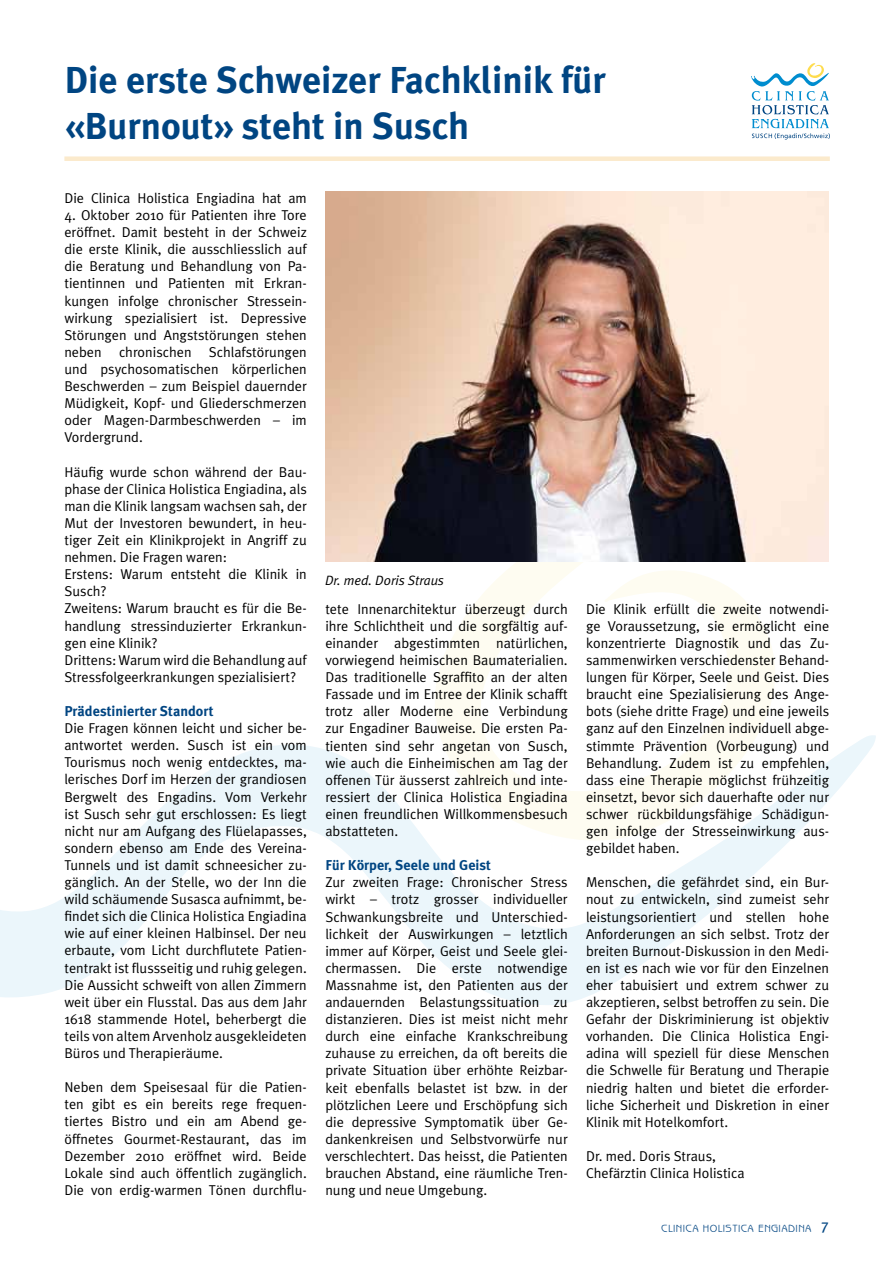
<style>
.page{position:relative;width:893px;height:1263px;background:#fff}
.page>*{position:absolute;margin:0;border:0;box-sizing:border-box;transform-origin:0 0}
.t1{font:700 37.5px/46.5px "Meta Plus";color:#004582}
.t2{font:14.25px/17.1px "Meta Plus Normal";color:#000;text-align:justify}
.t3{font:700 14.25px "Meta Plus";color:#004582}
.t4{font:italic 13.5px "Meta Plus Normal";color:#000}
.t5{font:10.5px "Benguiat Gothic LT";letter-spacing:.04em;color:#004582}
.s1{font-family:"Meta Plus";font-size:15px}
</style>
<div class="page">
<svg style="left:751px;top:63px;width:79px;height:76px"></svg>
<svg style="left:435px;top:562px;width:340px;height:172px"></svg>
<svg style="left:0;top:734px;width:876px;height:271px"></svg>
<img style="left:325px;top:192px;width:504px;height:370px">
<div style="left:64px;top:156px;width:766px;height:5px;background:#fbeacc"></div>
<h1 class="t1" style="left:64px;top:57px;width:543px">Die erste Schweizer Fachklinik für «Burnout» steht in Susch</h1>
<p class="t2" style="left:64px;top:189px;width:244px">Die Clinica Holistica Engiadina hat am</p>
<p class="t2" style="left:64px;top:206px;width:244px">4. Oktober 2010 für Patienten ihre Tore eröffnet. Damit besteht in der Schweiz die erste Klinik, die ausschliesslich auf die Beratung und Behandlung von Pa&shy;tientinnen und Patienten mit Erkran&shy;kungen infolge chronischer Stressein&shy;wirkung spezialisiert ist. Depressive Störungen und Angststörungen stehen neben chronischen Schlafstörungen und psychosomatischen körperlichen Beschwerden – zum Beispiel dauernder Müdigkeit, Kopf- und Gliederschmerzen oder Magen-Darmbeschwerden – im Vordergrund.</p>
<p class="t2" style="left:64px;top:463px;width:244px;text-align:left">Häufig wurde schon während der Bau&shy;phase der Clinica Holistica Engiadina, als man die Klinik langsam wachsen sah, der Mut der Investoren bewundert, in heu&shy;tiger Zeit ein Klinikprojekt in Angriff zu nehmen. Die Fragen waren:<br>Erstens: Warum entsteht die Klinik in Susch?<br>Zweitens: Warum braucht es für die Be&shy;handlung stressinduzierter Erkrankun&shy;gen eine Klinik?<br>Drittens: Warum wird die Behandlung auf Stressfolgeerkrankungen spezialisiert?</p>
<p class="t3" style="left:64px;top:703px;width:151px">Prädestinierter Standort</p>
<p class="t2" style="left:64px;top:719px;width:244px">Die Fragen können leicht und sicher be&shy;antwortet werden. Susch ist ein vom Tourismus noch wenig entdecktes, ma&shy;lerisches Dorf im Herzen der grandiosen Bergwelt des Engadins. Vom Verkehr ist Susch sehr gut erschlossen: Es liegt nicht nur am Aufgang des Flüelapasses, sondern ebenso am Ende des Vereina-Tunnels und ist damit schneesicher zu&shy;gänglich. An der Stelle, wo der Inn die wild schäumende Susasca aufnimmt, be&shy;findet sich die Clinica Holistica Engiadina wie auf einer kleinen Halbinsel. Der neu erbaute, vom Licht durchflutete Patien&shy;tentrakt ist flussseitig und ruhig gelegen.<br>Die Aussicht schweift von allen Zimmern weit über ein Flusstal. Das aus dem Jahr 1618 stammende Hotel, beherbergt die teils von altem Arvenholz ausgekleideten Büros und Therapieräume.</p>
<p class="t2" style="left:64px;top:1078px;width:244px">Neben dem Speisesaal für die Patien&shy;ten gibt es ein bereits rege frequen&shy;tiertes Bistro und ein am Abend ge&shy;öffnetes Gourmet-Restaurant, das im Dezember 2010 eröffnet wird. Beide Lokale sind auch öffentlich zugänglich.<br>Die von erdig-warmen Tönen durchflu-</p>
<p class="t4" style="left:325px;top:573px;width:120px">Dr. med. Doris Straus</p>
<p class="t2" style="left:325px;top:600px;width:244px">tete Innenarchitektur überzeugt durch ihre Schlichtheit und die sorgfältig auf&shy;einander abgestimmten natürlichen, vorwiegend heimischen Baumaterialien.<br>Das traditionelle Sgraffito an der alten Fassade und im Entree der Klinik schafft trotz aller Moderne eine Verbindung zur Engadiner Bauweise. Die ersten Pa&shy;tienten sind sehr angetan von Susch, wie auch die Einheimischen am Tag der offenen Tür äusserst zahlreich und inte&shy;ressiert der Clinica Holistica Engiadina einen freundlichen Willkommensbesuch abstatteten.</p>
<p class="t3" style="left:325px;top:857px;width:167px">Für Körper, Seele und Geist</p>
<p class="t2" style="left:325px;top:874px;width:244px">Zur zweiten Frage: Chronischer Stress wirkt – trotz grosser individueller Schwankungsbreite und Unterschied&shy;lichkeit der Auswirkungen – letztlich immer auf Körper, Geist und Seele glei&shy;chermassen. Die erste notwendige Massnahme ist, den Patienten aus der andauernden Belastungssituation zu distanzieren. Dies ist meist nicht mehr durch eine einfache Krankschreibung zuhause zu erreichen, da oft bereits die private Situation über erhöhte Reizbar&shy;keit ebenfalls belastet ist bzw. in der plötzlichen Leere und Erschöpfung sich die depressive Symptomatik über Ge&shy;dankenkreisen und Selbstvorwürfe nur verschlechtert. Das heisst, die Patienten brauchen Abstand, eine räumliche Tren&shy;nung und neue Umgebung.</p>
<p class="t2" style="left:586px;top:600px;width:245px">Die Klinik erfüllt die zweite notwendi&shy;ge Voraussetzung, sie ermöglicht eine konzentrierte Diagnostik und das Zu&shy;sammenwirken verschiedenster Behand&shy;lungen für Körper, Seele und Geist. Dies braucht eine Spezialisierung des Ange&shy;bots (siehe dritte Frage) und eine jeweils ganz auf den Einzelnen individuell abge&shy;stimmte Prävention (Vorbeugung) und Behandlung. Zudem ist zu empfehlen, dass eine Therapie möglichst frühzeitig einsetzt, bevor sich dauerhafte oder nur schwer rückbildungsfähige Schädigun&shy;gen infolge der Stresseinwirkung aus&shy;gebildet haben.</p>
<p class="t2" style="left:586px;top:874px;width:245px">Menschen, die gefährdet sind, ein Bur&shy;nout zu entwickeln, sind zumeist sehr leistungsorientiert und stellen hohe Anforderungen an sich selbst. Trotz der breiten Burnout-Diskussion in den Medi&shy;en ist es nach wie vor für den Einzelnen eher tabuisiert und extrem schwer zu akzeptieren, selbst betroffen zu sein. Die Gefahr der Diskriminierung ist objektiv vorhanden. Die Clinica Holistica Engi&shy;adina will speziell für diese Menschen die Schwelle für Beratung und Therapie niedrig halten und bietet die erforder&shy;liche Sicherheit und Diskretion in einer Klinik mit Hotelkomfort.</p>
<p class="t2" style="left:586px;top:1147px;width:160px">Dr. med. Doris Straus,<br>Chefärztin Clinica Holistica</p>
<p class="t5" style="left:661px;top:1222px;width:169px">CLINICA HOLISTICA ENGIADINA <span class="s1">7</span></p>
</div>
